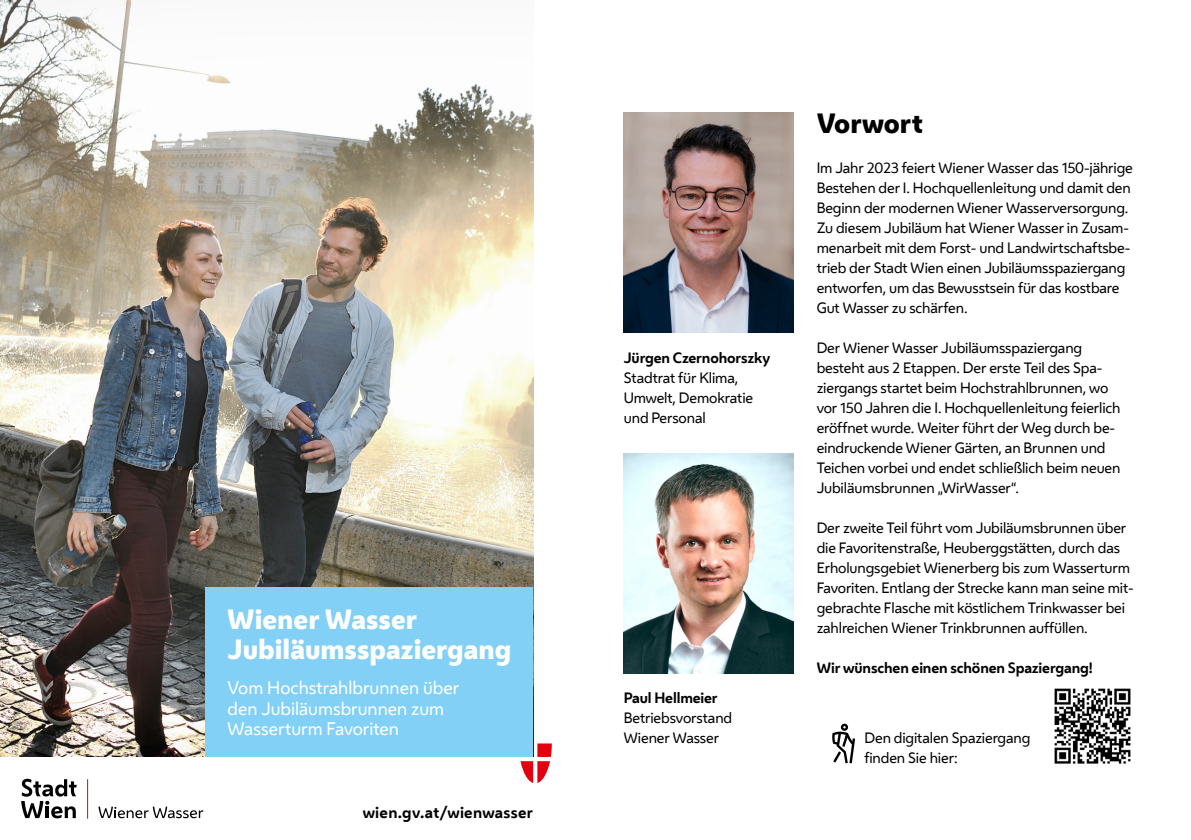
<style>
.page{position:relative;width:1191px;height:840px;background:#fff}
.page>*{position:absolute;margin:0;border:0;box-sizing:border-box;transform-origin:0 0}
.t1{font:800 26px/30px "Wiener Melange";color:#fff}
.t2{font:800 26px "Wiener Melange";color:#000}
.t3{font:17px/20.4px "Wiener Melange";color:#fff}
.t4{font:700 15px "Wiener Melange";letter-spacing:.015em;color:#000}
.t5{font:14px/20px "Wiener Melange";letter-spacing:-.01em;color:#000}
.t6{font:700 14px "Wiener Melange";letter-spacing:-.01em;color:#000}
</style>
<div class="page">
<hr style="left:87px;top:778px;width:1px;height:40px;background:#e3000f">
<svg style="left:520px;top:743px;width:32px;height:39px"></svg>
<img style="left:0;top:0;width:533px;height:756px">
<div style="left:206px;top:587px;width:327px;height:169px;background:#82d0f5"></div>
<img style="left:624px;top:113px;width:170px;height:220px">
<img style="left:624px;top:453px;width:170px;height:220px">
<svg style="left:832px;top:723px;width:23px;height:40px"></svg>
<img style="left:1054px;top:688px;width:77px;height:76px">
<svg style="left:21px;top:778px;width:56px;height:39px"></svg>
<svg style="left:98px;top:806px;width:105px;height:11px"></svg>
<h1 class="t1" style="left:227px;top:604px;width:285px">Wiener Wasser<br>Jubiläumsspaziergang</h1>
<h1 class="t3" style="left:227px;top:677px;width:233px">Vom Hochstrahlbrunnen über den Jubiläumsbrunnen zum<br>Wasserturm Favoriten</h1>
<p class="t4" style="left:363px;top:801px;width:172px">wien.gv.at/wienwasser</p>
<p class="t6" style="left:624px;top:348px;width:148px">Jürgen Czernohorszky</p>
<p class="t5" style="left:624px;top:367px;width:131px">Stadtrat für Klima,<br>Umwelt, Demokratie und Personal</p>
<p class="t6" style="left:624px;top:688px;width:95px">Paul Hellmeier</p>
<p class="t5" style="left:624px;top:707px;width:110px">Betriebsvorstand<br>Wiener Wasser</p>
<h2 class="t2" style="left:816px;top:105px;width:108px">Vorwort</h2>
<p class="t5" style="left:816px;top:157px;width:318px">Im Jahr 2023 feiert Wiener Wasser das 150-jährige Bestehen der I. Hochquellenleitung und damit den Beginn der modernen Wiener Wasserversorgung.<br>Zu diesem Jubiläum hat Wiener Wasser in Zusam&shy;menarbeit mit dem Forst- und Landwirtschaftsbe&shy;trieb der Stadt Wien einen Jubiläumsspaziergang entworfen, um das Bewusstsein für das kostbare Gut Wasser zu schärfen.</p>
<p class="t5" style="left:816px;top:337px;width:305px">Der Wiener Wasser Jubiläumsspaziergang besteht aus 2 Etappen. Der erste Teil des Spa&shy;ziergangs startet beim Hochstrahlbrunnen, wo vor 150 Jahren die I. Hochquellenleitung feierlich eröffnet wurde. Weiter führt der Weg durch be&shy;eindruckende Wiener Gärten, an Brunnen und Teichen vorbei und endet schließlich beim neuen Jubiläumsbrunnen „WirWasser“.</p>
<p class="t5" style="left:816px;top:517px;width:319px">Der zweite Teil führt vom Jubiläumsbrunnen über die Favoritenstraße, Heuberggstätten, durch das Erholungsgebiet Wienerberg bis zum Wasserturm Favoriten. Entlang der Strecke kann man seine mit&shy;gebrachte Flasche mit köstlichem Trinkwasser bei zahlreichen Wiener Trinkbrunnen auffüllen.</p>
<p class="t6" style="left:816px;top:658px;width:278px">Wir wünschen einen schönen Spaziergang!</p>
<p class="t5" style="left:864px;top:727px;width:167px">Den digitalen Spaziergang finden Sie hier:</p>
</div>
